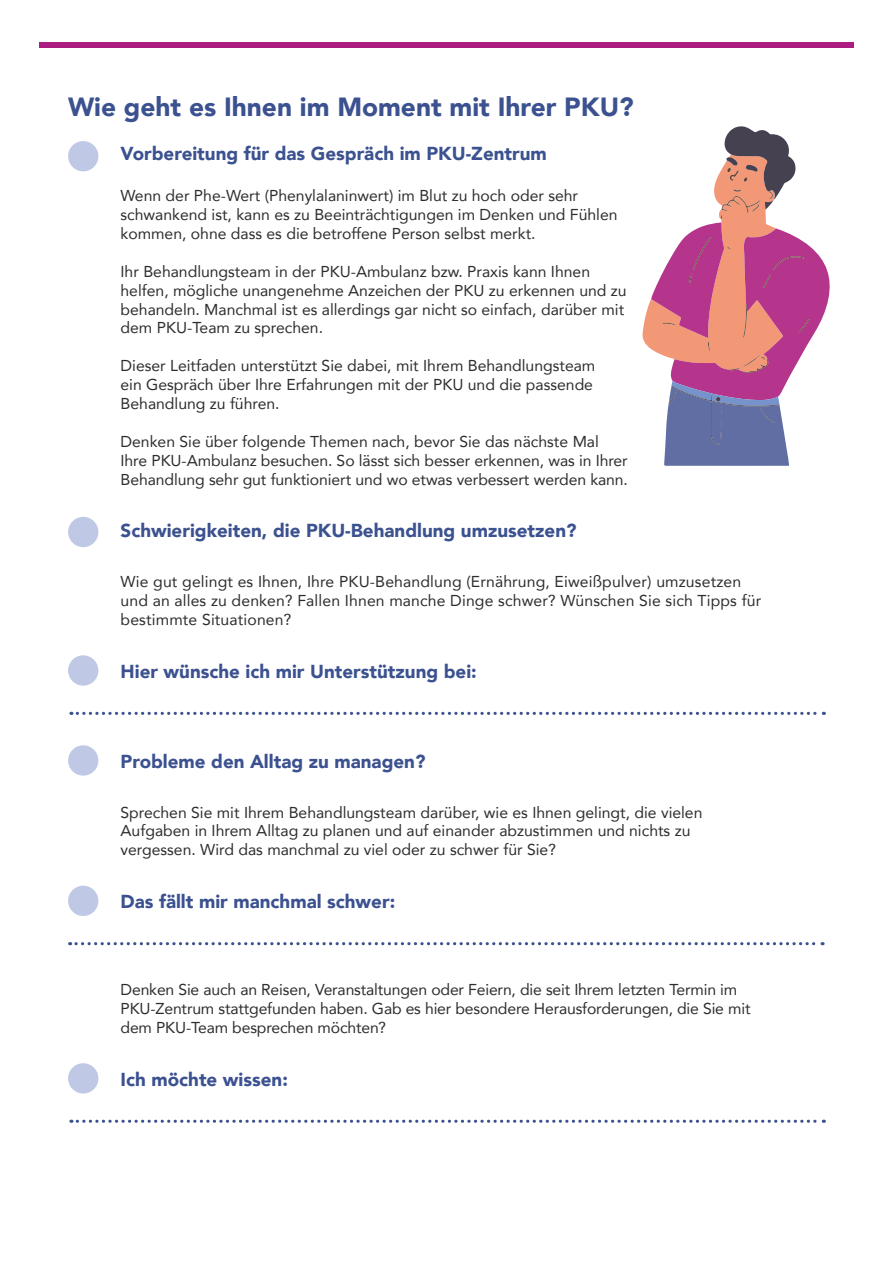
<style>
.page{position:relative;width:893px;height:1263px;background:#fff}
.page>*{position:absolute;margin:0;border:0;box-sizing:border-box;transform-origin:0 0}
.t1{font:900 26.25px "Avenir";color:#3b5190}
.t2{font:900 18.75px "Avenir";color:#3b5190}
.t3{font:15.75px/18.9px "Avenir";color:#2c2d2d}
</style>
<div class="page">
<svg style="left:71px;top:712px;width:753px;height:3px"></svg>
<svg style="left:70px;top:942px;width:753px;height:3px"></svg>
<svg style="left:71px;top:1120px;width:753px;height:3px"></svg>
<svg style="left:642px;top:126px;width:188px;height:340px"></svg>
<div style="left:39px;top:42px;width:815px;height:6px;background:#ac1d82"></div>
<div style="left:68px;top:141px;width:30px;height:30px;background:#bfc9e5;border-radius:50%"></div>
<div style="left:68px;top:517px;width:30px;height:30px;background:#bfc9e5;border-radius:50%"></div>
<div style="left:68px;top:655px;width:30px;height:31px;background:#bfc9e5;border-radius:50%"></div>
<div style="left:68px;top:745px;width:30px;height:31px;background:#bfc9e5;border-radius:50%"></div>
<div style="left:68px;top:886px;width:30px;height:30px;background:#bfc9e5;border-radius:50%"></div>
<div style="left:68px;top:1063px;width:30px;height:30px;background:#bfc9e5;border-radius:50%"></div>
<h1 class="t1" style="left:68px;top:84px;width:567px">Wie geht es Ihnen im Moment mit Ihrer PKU?</h1>
<p class="t2" style="left:121px;top:137px;width:428px">Vorbereitung für das Gespräch im PKU-Zentrum</p>
<p class="t3" style="left:121px;top:186px;width:498px">Wenn der Phe-Wert (Phenylalaninwert) im Blut zu hoch oder sehr schwankend ist, kann es zu Beeinträchtigungen im Denken und Fühlen kommen, ohne dass es die betroffene Person selbst merkt.</p>
<p class="t3" style="left:121px;top:261px;width:508px">Ihr Behandlungsteam in der PKU-Ambulanz bzw. Praxis kann Ihnen helfen, mögliche unangenehme Anzeichen der PKU zu erkennen und zu behandeln. Manchmal ist es allerdings gar nicht so einfach, darüber mit dem PKU-Team zu sprechen.</p>
<p class="t3" style="left:121px;top:356px;width:476px">Dieser Leitfaden unterstützt Sie dabei, mit Ihrem Behandlungsteam ein Gespräch über Ihre Erfahrungen mit der PKU und die passende<br>Behandlung zu führen.</p>
<p class="t3" style="left:121px;top:431px;width:509px">Denken Sie über folgende Themen nach, bevor Sie das nächste Mal<br>Ihre PKU-Ambulanz besuchen. So lässt sich besser erkennen, was in Ihrer<br>Behandlung sehr gut funktioniert und wo etwas verbessert werden kann.</p>
<p class="t2" style="left:121px;top:515px;width:457px">Schwierigkeiten, die PKU-Behandlung umzusetzen?</p>
<p class="t3" style="left:121px;top:572px;width:642px">Wie gut gelingt es Ihnen, Ihre PKU-Behandlung (Ernährung, Eiweißpulver) umzusetzen und an alles zu denken? Fallen Ihnen manche Dinge schwer? Wünschen Sie sich Tipps für bestimmte Situationen?</p>
<p class="t2" style="left:121px;top:655px;width:358px">Hier wünsche ich mir Unterstützung bei:</p>
<p class="t2" style="left:121px;top:745px;width:306px">Probleme den Alltag zu managen?</p>
<p class="t3" style="left:121px;top:802px;width:583px">Sprechen Sie mit Ihrem Behandlungsteam darüber, wie es Ihnen gelingt, die vielen<br>Aufgaben in Ihrem Alltag zu planen und auf einander abzustimmen und nichts zu vergessen. Wird das manchmal zu viel oder zu schwer für Sie?</p>
<p class="t2" style="left:121px;top:885px;width:276px">Das fällt mir manchmal schwer:</p>
<p class="t3" style="left:121px;top:980px;width:631px">Denken Sie auch an Reisen, Veranstaltungen oder Feiern, die seit Ihrem letzten Termin im<br>PKU-Zentrum stattgefunden haben. Gab es hier besondere Herausforderungen, die Sie mit dem PKU-Team besprechen möchten?</p>
<p class="t2" style="left:121px;top:1063px;width:169px">Ich möchte wissen:</p>
</div>
